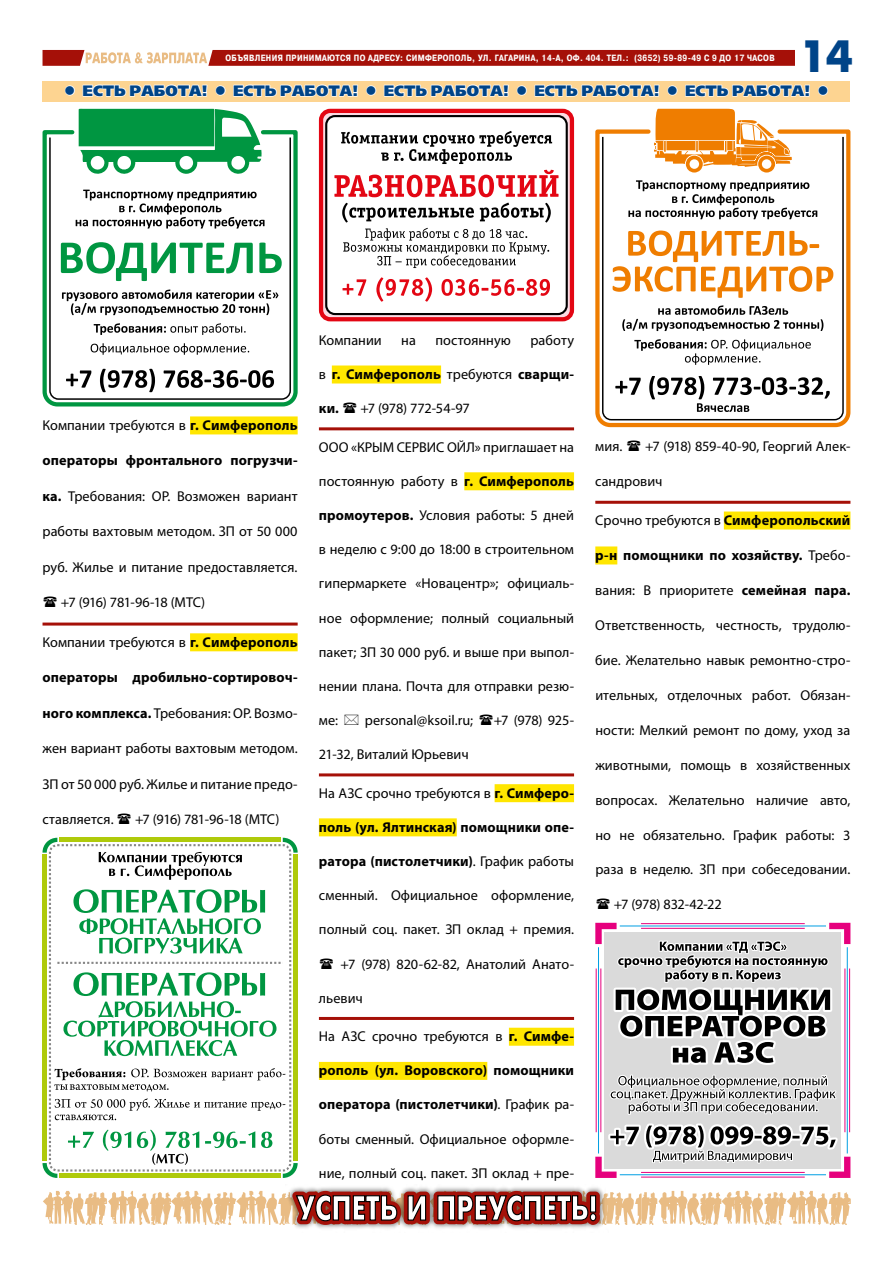
<style>
.page{position:relative;width:893px;height:1263px;background:#fff}
.page>*{position:absolute;margin:0;border:0;box-sizing:border-box;transform-origin:0 0}
.t1{font:45px "Futuris Extra CTT";color:#048}
.t2{font:15px "Free Set Extra CTT";color:#048}
.t3{font:14.25px "Myriad Pro";letter-spacing:.005em;color:#000}
.t4{font:700 14.25px "Myriad Pro";letter-spacing:.01em;color:#000}
.t5{font:14.25px "Myriad Pro";letter-spacing:-.03em;color:#000}
.t6{font:14.25px "Myriad Pro";letter-spacing:-.015em;color:#000}
.t7{font:14.25px "Myriad Pro";letter-spacing:-.02em;color:#000}
.t8{font:700 9px "Pragmatica Cond C";letter-spacing:.04em;color:#fff}
.s1{font-weight:700}
.s2{font-weight:400}
</style>
<div class="page">
<img style="left:290px;top:1187px;width:312px;height:42px">
<svg style="left:43px;top:1191px;width:808px;height:34px"></svg>
<svg style="left:43px;top:50px;width:751px;height:16px;background:#b3372d"></svg>
<div style="left:190px;top:416px;width:108px;height:18px;background:#ffe600"></div>
<hr style="left:43px;top:622px;width:255px;height:3px;background:#a51008">
<div style="left:190px;top:633px;width:108px;height:18px;background:#ffe600"></div>
<div style="left:332px;top:365px;width:109px;height:18px;background:#ffe600"></div>
<hr style="left:319px;top:427px;width:255px;height:3px;background:#a51008">
<div style="left:464px;top:472px;width:110px;height:18px;background:#ffe600"></div>
<hr style="left:319px;top:773px;width:255px;height:3px;background:#a51008">
<div style="left:495px;top:784px;width:79px;height:18px;background:#ffe600"></div>
<div style="left:319px;top:818px;width:138px;height:18px;background:#ffe600"></div>
<hr style="left:319px;top:1017px;width:255px;height:3px;background:#a51008">
<div style="left:509px;top:1028px;width:65px;height:18px;background:#ffe600"></div>
<div style="left:319px;top:1062px;width:168px;height:18px;background:#ffe600"></div>
<hr style="left:595px;top:501px;width:255px;height:3px;background:#a51008">
<div style="left:724px;top:511px;width:126px;height:18px;background:#ffe600"></div>
<div style="left:595px;top:546px;width:22px;height:18px;background:#ffe600"></div>
<div style="left:43px;top:81px;width:807px;height:21px;background:#fdd491"></div>
<svg style="left:64px;top:85px;width:11px;height:11px"></svg>
<svg style="left:82px;top:84px;width:126px;height:13px"></svg>
<svg style="left:215px;top:84px;width:143px;height:13px"></svg>
<svg style="left:366px;top:85px;width:11px;height:11px"></svg>
<svg style="left:383px;top:84px;width:126px;height:13px"></svg>
<svg style="left:516px;top:85px;width:11px;height:11px"></svg>
<svg style="left:534px;top:84px;width:126px;height:13px"></svg>
<svg style="left:667px;top:85px;width:11px;height:11px"></svg>
<svg style="left:685px;top:84px;width:125px;height:13px"></svg>
<svg style="left:818px;top:85px;width:11px;height:11px"></svg>
<svg style="left:595px;top:923px;width:255px;height:255px"></svg>
<hr style="left:641px;top:1177px;width:164px;height:1px;background:#e6007d">
<hr style="left:620px;top:1174px;width:206px;height:1px;background:#009fe3">
<hr style="left:598px;top:947px;width:1px;height:206px;background:#009fe3">
<hr style="left:847px;top:947px;width:1px;height:206px;background:#009fe3">
<hr style="left:596px;top:968px;width:1px;height:164px;background:#e6007d">
<hr style="left:600px;top:968px;width:1px;height:164px;background:#e6007d">
<hr style="left:849px;top:968px;width:1px;height:164px;background:#e6007d">
<hr style="left:844px;top:968px;width:1px;height:164px;background:#e6007d">
<svg style="left:606px;top:923px;width:236px;height:230px"></svg>
<svg style="left:609px;top:923px;width:231px;height:250px"></svg>
<svg style="left:595px;top:129px;width:255px;height:298px"></svg>
<svg style="left:601px;top:135px;width:243px;height:286px"></svg>
<svg style="left:654px;top:109px;width:138px;height:64px"></svg>
<svg style="left:43px;top:128px;width:255px;height:278px"></svg>
<svg style="left:79px;top:109px;width:183px;height:27px"></svg>
<svg style="left:48px;top:136px;width:244px;height:265px"></svg>
<div style="left:319px;top:109px;width:255px;height:212px;border:4px solid #e30613;border-radius:9px"></div>
<div style="left:325px;top:115px;width:243px;height:200px;border:2px solid #000;border-radius:9px"></div>
<svg style="left:334px;top:131px;width:224px;height:137px"></svg>
<svg style="left:343px;top:277px;width:207px;height:25px"></svg>
<svg style="left:43px;top:838px;width:255px;height:340px"></svg>
<p class="t8" style="left:225px;top:53px;width:551px">объявления принимаются по адресу: симферополь, ул. гагарина, 14-а, оф. 404. тел.: (3652) 59-89-49 с 9 до 17 часов</p>
<h1 class="t1" style="left:799px;top:31px;width:55px">14</h1>
<p class="t2" style="left:64px;top:82px;width:30px">● ест</p>
<p class="t2" style="left:114px;top:82px;width:65px">ь работа</p>
<p class="t2" style="left:202px;top:82px;width:43px">! ● ест</p>
<p class="t2" style="left:265px;top:82px;width:65px">ь работа</p>
<p class="t2" style="left:352px;top:82px;width:43px">! ● ест</p>
<p class="t2" style="left:415px;top:82px;width:65px">ь работа</p>
<p class="t2" style="left:503px;top:82px;width:43px">! ● ест</p>
<p class="t2" style="left:566px;top:82px;width:65px">ь работа</p>
<p class="t2" style="left:653px;top:82px;width:43px">! ● ест</p>
<p class="t2" style="left:717px;top:82px;width:65px">ь работа</p>
<p class="t2" style="left:804px;top:82px;width:26px">! ●</p>
<p class="t3" style="left:43px;top:416px;width:257px">Компании требуются в <span class="s1">г. Симферополь</span></p>
<p class="t4" style="left:43px;top:451px;width:257px">операторы фронтального погрузчи-</p>
<p class="t3" style="left:43px;top:487px;width:257px"><span class="s1">ка.</span> Требования: ОР. Возможен вариант</p>
<p class="t3" style="left:43px;top:523px;width:257px">работы вахтовым методом. ЗП от 50 000</p>
<p class="t3" style="left:43px;top:558px;width:257px">руб. Жилье и питание предоставляется.</p>
<p class="t5" style="left:61px;top:594px;width:146px">+7 (916) 781-96-18 (МТС)</p>
<p class="t3" style="left:43px;top:633px;width:257px">Компании требуются в <span class="s1">г. Симферополь</span></p>
<p class="t4" style="left:43px;top:668px;width:257px">операторы дробильно-сортировоч-</p>
<p class="t3" style="left:43px;top:704px;width:257px"><span class="s1">ного комплекса.</span> Требования: ОР. Возмо-</p>
<p class="t3" style="left:43px;top:740px;width:257px">жен вариант работы вахтовым методом.</p>
<p class="t3" style="left:43px;top:775px;width:257px">ЗП от 50 000 руб. Жилье и питание предо-</p>
<p class="t3" style="left:43px;top:810px;width:73px">ставляется.</p>
<p class="t5" style="left:135px;top:810px;width:146px">+7 (916) 781-96-18 (МТС)</p>
<p class="t3" style="left:319px;top:331px;width:64px">Компании</p>
<p class="t3" style="left:401px;top:331px;width:16px">на</p>
<p class="t3" style="left:435px;top:331px;width:77px">постоянную</p>
<p class="t3" style="left:530px;top:331px;width:45px">работу</p>
<p class="t4" style="left:319px;top:365px;width:257px"><span class="s2">в</span> г. Симферополь <span class="s2">требуются</span> сварщи-</p>
<p class="t6" style="left:319px;top:400px;width:152px"><span class="s1">ки.</span> +7 (978) 772-54-97</p>
<p class="t3" style="left:319px;top:438px;width:257px">ООО «КРЫМ СЕРВИС ОЙЛ» приглашает на</p>
<p class="t3" style="left:319px;top:472px;width:257px">постоянную работу в <span class="s1">г. Симферополь</span></p>
<p class="t3" style="left:319px;top:506px;width:257px"><span class="s1">промоутеров.</span> Условия работы: 5 дней</p>
<p class="t3" style="left:319px;top:541px;width:257px">в неделю с 9:00 до 18:00 в строительном</p>
<p class="t3" style="left:319px;top:575px;width:257px">гипермаркете «Новацентр»; официаль-</p>
<p class="t3" style="left:319px;top:609px;width:257px">ное оформление; полный социальный</p>
<p class="t3" style="left:319px;top:643px;width:257px">пакет; ЗП 30 000 руб. и выше при выпол-</p>
<p class="t3" style="left:319px;top:677px;width:257px">нении плана. Почта для отправки резю-</p>
<p class="t3" style="left:319px;top:711px;width:21px">ме:</p>
<p class="t3" style="left:365px;top:711px;width:110px">personal@ksoil.ru;</p>
<p class="t3" style="left:494px;top:711px;width:82px">+7 (978) 925-</p>
<p class="t3" style="left:319px;top:746px;width:151px">21-32, Виталий Юрьевич</p>
<p class="t3" style="left:319px;top:784px;width:257px">На АЗС срочно требуются в <span class="s1">г. Симферо-</span></p>
<p class="t4" style="left:319px;top:818px;width:257px">поль (ул. Ялтинская) помощники опе-</p>
<p class="t4" style="left:319px;top:852px;width:257px">ратора (пистолетчики)<span class="s2">. График работы</span></p>
<p class="t3" style="left:319px;top:886px;width:257px">сменный. Официальное оформление,</p>
<p class="t3" style="left:319px;top:921px;width:257px">полный соц. пакет. ЗП оклад + премия.</p>
<p class="t3" style="left:341px;top:955px;width:235px">+7 (978) 820-62-82, Анатолий Анато-</p>
<p class="t3" style="left:319px;top:989px;width:45px">льевич</p>
<p class="t3" style="left:319px;top:1027px;width:257px">На АЗС срочно требуются в <span class="s1">г. Симфе-</span></p>
<p class="t4" style="left:319px;top:1061px;width:257px">рополь (ул. Воровского) помощники</p>
<p class="t4" style="left:319px;top:1095px;width:257px">оператора (пистолетчики)<span class="s2">. График ра-</span></p>
<p class="t3" style="left:319px;top:1130px;width:257px">боты сменный. Официальное оформле-</p>
<p class="t3" style="left:319px;top:1164px;width:257px">ние, полный соц. пакет. ЗП оклад + пре-</p>
<p class="t3" style="left:595px;top:437px;width:29px">мия.</p>
<p class="t3" style="left:645px;top:437px;width:207px">+7 (918) 859-40-90, Георгий Алек-</p>
<p class="t3" style="left:595px;top:472px;width:69px">сандрович</p>
<p class="t3" style="left:595px;top:511px;width:257px">Срочно требуются в <span class="s1">Симферопольский</span></p>
<p class="t4" style="left:595px;top:546px;width:257px">р-н помощники по хозяйству. <span class="s2">Требо-</span></p>
<p class="t3" style="left:595px;top:581px;width:257px">вания: В приоритете <span class="s1">семейная пара.</span></p>
<p class="t3" style="left:595px;top:616px;width:257px">Ответственность, честность, трудолю-</p>
<p class="t3" style="left:595px;top:651px;width:257px">бие. Желательно навык ремонтно-стро-</p>
<p class="t3" style="left:595px;top:686px;width:257px">ительных, отделочных работ. Обязан-</p>
<p class="t3" style="left:595px;top:721px;width:257px">ности: Мелкий ремонт по дому, уход за</p>
<p class="t3" style="left:595px;top:756px;width:257px">животными, помощь в хозяйственных</p>
<p class="t3" style="left:595px;top:791px;width:257px">вопросах. Желательно наличие авто,</p>
<p class="t3" style="left:595px;top:826px;width:257px">но не обязательно. График работы: 3</p>
<p class="t3" style="left:595px;top:861px;width:257px">раза в неделю. ЗП при собеседовании.</p>
<p class="t7" style="left:614px;top:896px;width:110px">+7 (978) 832-42-22</p>
</div>
